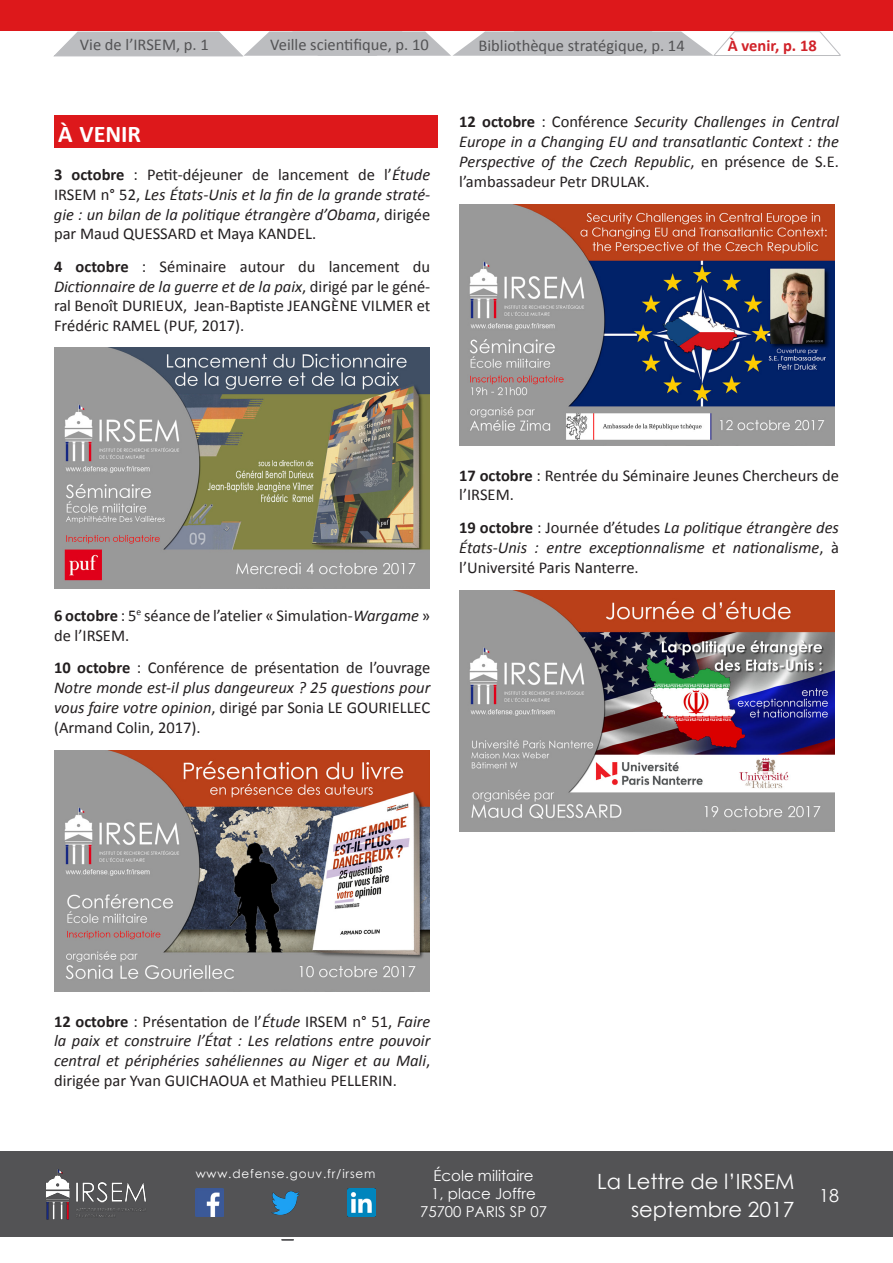
<style>
.page{position:relative;width:893px;height:1263px;background:#fff}
.page>*{position:absolute;margin:0;border:0;box-sizing:border-box;transform-origin:0 0}
.t1{font:700 24px "Calibri";color:#fff}
.t2{font:21px/27px "Century Gothic";color:#fff;text-align:right}
.t3{font:18px "Century Gothic";color:#fff}
.t4{font:italic 16.5px/19.8px "Calibri";color:#231f20;text-align:justify}
.t5{font:16.5px/19.8px "Calibri";color:#231f20}
.t6{font:16.5px "Calibri";color:#535355}
.t7{font:700 16.5px "Calibri";color:#d1232a}
.t8{font:15px/18px "Century Gothic";color:#fff;text-align:center}
.t9{font:12px "Century Gothic";letter-spacing:.07em;color:#fff}
.s1{font-weight:700;font-style:normal}
.s2{font-style:normal}
.s3{font-weight:700}
.s4{font-style:italic}
</style>
<div class="page">
<div style="left:0;top:1151px;width:893px;height:85px;background:#535355"></div>
<img style="left:46px;top:1169px;width:100px;height:51px">
<img style="left:196px;top:1189px;width:28px;height:28px">
<img style="left:272px;top:1191px;width:28px;height:23px">
<img style="left:348px;top:1189px;width:28px;height:28px">
<div style="left:0;top:0;width:893px;height:31px;background:#dd181b"></div>
<img style="left:459px;top:205px;width:376px;height:241px">
<img style="left:459px;top:591px;width:376px;height:241px">
<div style="left:54px;top:115px;width:384px;height:32px;background:#dd181b"></div>
<img style="left:54px;top:347px;width:375px;height:241px">
<img style="left:54px;top:751px;width:375px;height:241px">
<svg style="left:54px;top:31px;width:681px;height:25px"></svg>
<hr style="left:714px;top:55px;width:126px;height:1px;background:#bcbdc0">
<hr style="left:734px;top:31px;width:86px;height:1px;background:#bcbdc0">
<svg style="left:819px;top:31px;width:22px;height:25px"></svg>
<p class="t6" style="left:80px;top:37px;width:131px">vie de l’irseM, p. 1</p>
<p class="t6" style="left:270px;top:37px;width:160px">veille scientifique, p. 10</p>
<p class="t6" style="left:479px;top:39px;width:208px">bibliothèque stratégique, p. 14</p>
<p class="t7" style="left:728px;top:39px;width:90px">À venir, p. 18</p>
<h1 class="t1" style="left:58px;top:124px;width:84px">À VENIR</h1>
<p class="t4" style="left:54px;top:166px;width:378px"><span class="s1">3 octobre</span> <span class="s2">: petit-déjeuner de lancement de l’</span>Étude <span class="s2">irseM n° 52,</span> Les États-Unis et la fin de la grande straté&shy;gie : un bilan de la politique étrangère d’Obama<span class="s2">, dirigée par Maud QUessard et Maya KandeL.</span></p>
<p class="t5" style="left:54px;top:258px;width:378px;text-align:justify"><span class="s3">4 octobre</span> : séminaire autour du lancement du <span class="s4">Dictionnaire de la guerre et de la paix</span>, dirigé par le géné&shy;ral benoît dUrieUX, Jean-baptiste JeangÈne viLMer et frédéric raMeL (pUf, 2017).</p>
<p class="t4" style="left:459px;top:113px;width:381px"><span class="s1">12 octobre</span> <span class="s2">: Conférence</span> Security Challenges in Central Europe in a Changing EU and transatlantic Context : the Perspective of the Czech Republic<span class="s2">, en présence de s.e. l’ambassadeur petr drULaK.</span></p>
<p class="t5" style="left:54px;top:607px;width:378px"><span class="s3">6 octobre</span> : 5<sup>e</sup> séance de l’atelier « simulation-<span class="s4">Wargame</span> » de l’irseM.</p>
<p class="t5" style="left:54px;top:659px;width:378px;text-align:justify"><span class="s3">10 octobre</span> : Conférence de présentation de l’ouvrage <span class="s4">Notre monde est-il plus dangeureux ? 25 questions pour vous faire votre opinion</span>, dirigé par sonia Le gOUrieLLeC (armand Colin, 2017).</p>
<p class="t5" style="left:459px;top:467px;width:381px"><span class="s3">17 octobre</span> : rentrée du séminaire Jeunes Chercheurs de l’irseM.</p>
<p class="t4" style="left:459px;top:519px;width:381px"><span class="s1">19 octobre</span> <span class="s2">: Journée d’études</span> La politique étrangère des États-Unis : entre exceptionnalisme et nationalisme<span class="s2">, à l’Université paris nanterre.</span></p>
<p class="t4" style="left:54px;top:1012px;width:378px"><span class="s1">12 octobre</span> <span class="s2">: présentation de l’</span>Étude <span class="s2">irseM n° 51,</span> Faire la paix et construire l’État : Les relations entre pouvoir central et périphéries sahéliennes au Niger et au Mali<span class="s2">, dirigée par Yvan gUiCHaOUa et Mathieu peLLerin.</span></p>
<p class="t9" style="left:196px;top:1166px;width:181px">www.defense.gouv.fr/irsem</p>
<p class="t8" style="left:420px;top:1166px;width:128px">École militaire<br>1, place Joffre<br>75700 PARIS SP 07</p>
<p class="t2" style="left:597px;top:1168px;width:199px">La Lettre de l’IRSEM septembre 2017</p>
<p class="t3" style="left:819px;top:1184px;width:21px">18</p>
</div>
